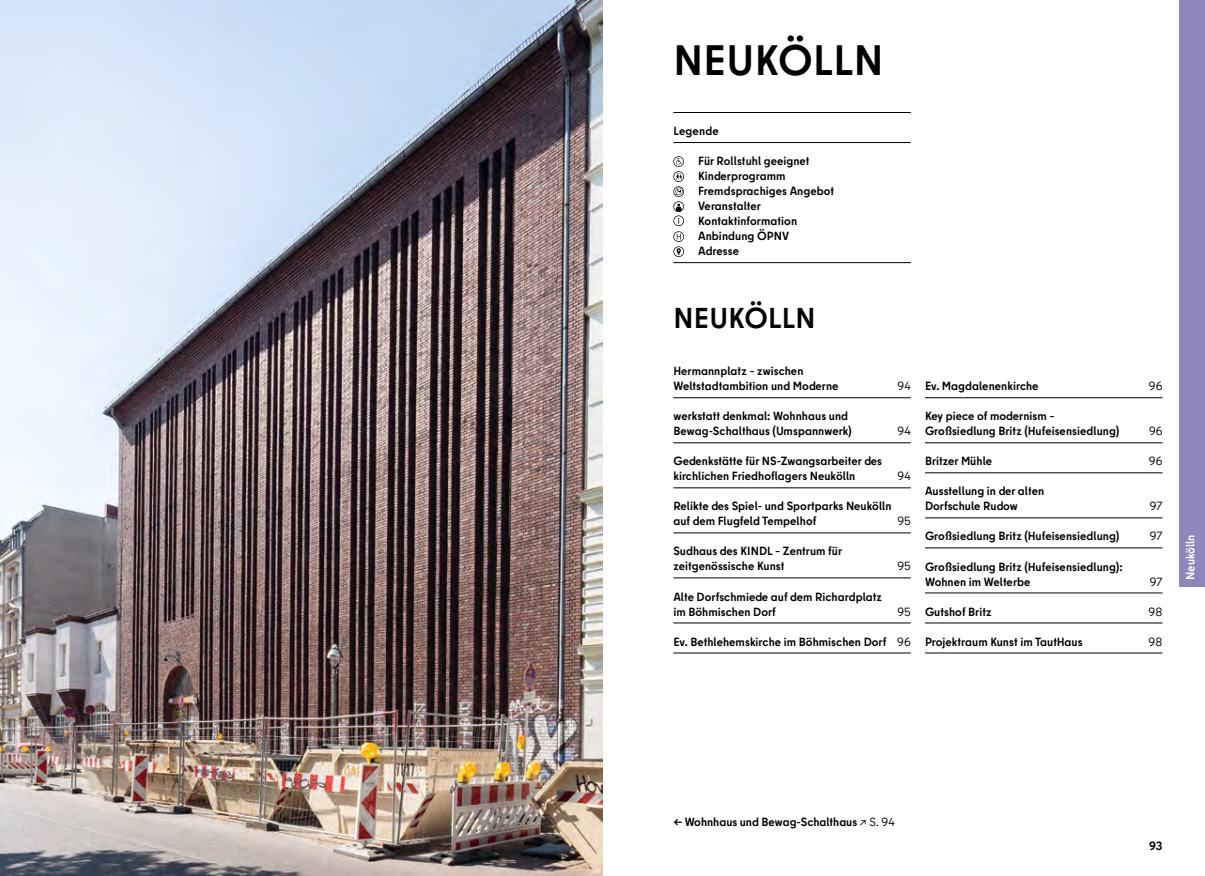
<style>
.page{position:relative;width:1205px;height:876px;background:#fff}
.page>*{position:absolute;margin:0;border:0;box-sizing:border-box;transform-origin:0 0}
.t1{font:700 42.5px "Berlin Type";letter-spacing:.01em;color:#000}
.t2{font:700 28.75px "Berlin Type";letter-spacing:.01em;color:#000}
.t3{font:700 11.88px/15px "Berlin Type";letter-spacing:.005em;color:#000}
.t4{font:11.88px "Berlin Type";letter-spacing:.005em;color:#000}
.t5{font:700 11.88px "Berlin Type";color:#fff}
.s1{font-weight:400}
</style>
<div class="page">
<img style="left:0;top:0;width:602px;height:875px">
<hr style="left:673px;top:112px;width:238px;height:1px;background:#000">
<hr style="left:673px;top:142px;width:238px;height:1px;background:#000">
<hr style="left:673px;top:262px;width:238px;height:1px;background:#000">
<svg style="left:673px;top:156px;width:11px;height:101px"></svg>
<div style="left:1179px;top:0;width:26px;height:586px;background:#9185be"></div>
<hr style="left:673px;top:397px;width:238px;height:1px;background:#000">
<hr style="left:673px;top:442px;width:238px;height:1px;background:#000">
<hr style="left:673px;top:487px;width:238px;height:1px;background:#000">
<hr style="left:673px;top:532px;width:238px;height:1px;background:#000">
<hr style="left:673px;top:577px;width:238px;height:1px;background:#000">
<hr style="left:673px;top:622px;width:238px;height:1px;background:#000">
<hr style="left:673px;top:652px;width:238px;height:1px;background:#000">
<hr style="left:925px;top:397px;width:237px;height:1px;background:#000">
<hr style="left:925px;top:442px;width:237px;height:1px;background:#000">
<hr style="left:925px;top:472px;width:237px;height:1px;background:#000">
<hr style="left:925px;top:517px;width:237px;height:1px;background:#000">
<hr style="left:925px;top:547px;width:237px;height:1px;background:#000">
<hr style="left:925px;top:592px;width:237px;height:1px;background:#000">
<hr style="left:925px;top:622px;width:237px;height:1px;background:#000">
<hr style="left:925px;top:652px;width:237px;height:1px;background:#000">
<h1 class="t1" style="left:673px;top:33px;width:211px">NEUKÖLLN</h1>
<p class="t3" style="left:673px;top:123px;width:47px">Legende</p>
<p class="t3" style="left:698px;top:153px;width:137px">Für Rollstuhl geeignet<br>Kinderprogramm<br>Fremdsprachiges Angebot<br>Veranstalter<br>Kontaktinformation<br>Anbindung ÖPNV<br>Adresse</p>
<h2 class="t2" style="left:673px;top:299px;width:144px">NEUKÖLLN</h2>
<p class="t3" style="left:673px;top:363px;width:167px">Hermannplatz – zwischen<br>Weltstadtambition und Moderne</p>
<p class="t3" style="left:673px;top:408px;width:180px">werkstatt denkmal: Wohnhaus und<br>Bewag-Schalthaus (Umspannwerk)</p>
<p class="t3" style="left:673px;top:453px;width:210px">Gedenkstätte für NS-Zwangsarbeiter des kirchlichen Friedhoflagers Neukölln</p>
<p class="t4" style="left:897px;top:378px;width:15px">94</p>
<p class="t4" style="left:897px;top:423px;width:15px">94</p>
<p class="t4" style="left:897px;top:468px;width:15px">94</p>
<p class="t3" style="left:673px;top:498px;width:220px">Relikte des Spiel- und Sportparks Neukölln auf dem Flugfeld Tempelhof</p>
<p class="t4" style="left:897px;top:513px;width:15px">95</p>
<p class="t3" style="left:673px;top:543px;width:170px">Sudhaus des KINDL – Zentrum für zeitgenössische Kunst</p>
<p class="t4" style="left:897px;top:558px;width:15px">95</p>
<p class="t3" style="left:673px;top:588px;width:210px">Alte Dorfschmiede auf dem Richardplatz im Böhmischen Dorf</p>
<p class="t4" style="left:897px;top:603px;width:15px">95</p>
<p class="t3" style="left:673px;top:633px;width:239px">Ev. Bethlehemskirche im Böhmischen Dorf <span class="s1">96</span></p>
<p class="t3" style="left:925px;top:378px;width:115px">Ev. Magdalenenkirche</p>
<p class="t4" style="left:1149px;top:378px;width:15px">96</p>
<p class="t3" style="left:925px;top:408px;width:196px">Key piece of modernism –<br>Großsiedlung Britz (Hufeisensiedlung)</p>
<p class="t4" style="left:1149px;top:423px;width:15px">96</p>
<p class="t3" style="left:925px;top:453px;width:69px">Britzer Mühle</p>
<p class="t4" style="left:1149px;top:453px;width:15px">96</p>
<p class="t3" style="left:925px;top:483px;width:121px">Ausstellung in der alten<br>Dorfschule Rudow</p>
<p class="t4" style="left:1149px;top:498px;width:14px">97</p>
<p class="t3" style="left:925px;top:528px;width:196px">Großsiedlung Britz (Hufeisensiedlung)</p>
<p class="t4" style="left:1149px;top:528px;width:14px">97</p>
<p class="t3" style="left:925px;top:558px;width:199px">Großsiedlung Britz (Hufeisensiedlung):<br>Wohnen im Welterbe</p>
<p class="t4" style="left:1149px;top:573px;width:14px">97</p>
<p class="t3" style="left:925px;top:603px;width:68px">Gutshof Britz</p>
<p class="t4" style="left:1148px;top:603px;width:15px">98</p>
<p class="t3" style="left:925px;top:633px;width:159px">Projektraum Kunst im TautHaus</p>
<p class="t4" style="left:1148px;top:633px;width:15px">98</p>
<p class="t5" style="left:1182px;top:579px;width:47px;rotate:-90deg">Neukölln</p>
<p class="t3" style="left:673px;top:813px;width:223px">← Wohnhaus und Bewag-Schalthaus <span class="s1">↗ S. 94</span></p>
<p class="t3" style="left:1149px;top:837px;width:15px">93</p>
</div>
